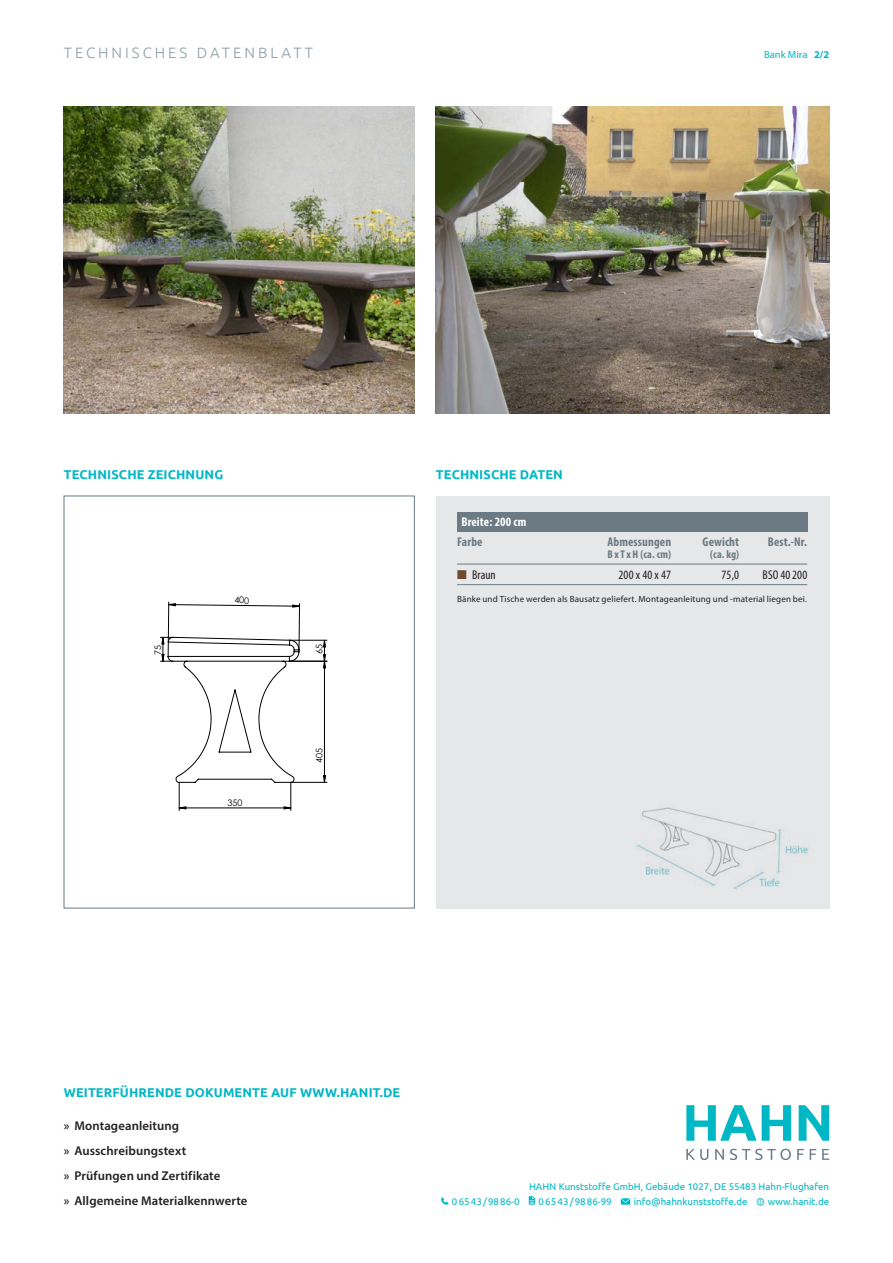
<style>
.page{position:relative;width:893px;height:1263px;background:#fff}
.page>*{position:absolute;margin:0;border:0;box-sizing:border-box;transform-origin:0 0}
.t1{font:300 15px "Ubuntu";letter-spacing:.2em;color:#909ea6}
.t2{font:600 12.75px/24.8px "Myriad Pro";letter-spacing:.01em;color:#231f20}
.t3{font:700 12.75px "Ubuntu";letter-spacing:.01em;color:#00b7c5}
.t4{font:700 condensed 12.75px "Myriad Pro";letter-spacing:.01em;color:#6b7a83}
.t5{font:condensed 12.75px "Myriad Pro";letter-spacing:.01em;color:#231f20}
.t6{font:700 condensed 12.75px "Myriad Pro";letter-spacing:.01em;color:#fff}
.t7{font:700 condensed 11.25px "Myriad Pro";letter-spacing:.025em;color:#6b7a83}
.t8{font:10.5px "Myriad Pro";color:#00b7c5}
.t9{font:9.75px "Ubuntu";color:#00b7c5}
.t10{font:9px "Myriad Pro";letter-spacing:.02em;color:#231f20}
.t11{font:9px "Century Gothic";color:#000001}
.s1{font-weight:700}
.s2{color:#6f4a33}
</style>
<div class="page">
<div style="left:436px;top:496px;width:393px;height:412px;background:#e6e7e9"></div>
<img style="left:636px;top:755px;width:194px;height:137px">
<hr style="left:290px;top:640px;width:37px;height:1px;background:#000001">
<hr style="left:289px;top:661px;width:38px;height:1px;background:#000001">
<hr style="left:291px;top:782px;width:36px;height:1px;background:#000001">
<svg style="left:323px;top:640px;width:3px;height:143px"></svg>
<img style="left:436px;top:106px;width:393px;height:307px">
<img style="left:64px;top:106px;width:351px;height:307px">
<div style="left:457px;top:512px;width:350px;height:19px;background:#6b7a83"></div>
<svg style="left:457px;top:564px;width:15px;height:1px"></svg>
<hr style="left:472px;top:564px;width:68px;height:1px;background:#6b7a83">
<hr style="left:540px;top:564px;width:131px;height:1px;background:#6b7a83">
<hr style="left:671px;top:564px;width:68px;height:1px;background:#6b7a83">
<hr style="left:739px;top:564px;width:68px;height:1px;background:#6b7a83">
<svg style="left:457px;top:584px;width:15px;height:1px"></svg>
<hr style="left:472px;top:584px;width:68px;height:1px;background:#6b7a83">
<hr style="left:540px;top:584px;width:131px;height:1px;background:#6b7a83">
<hr style="left:671px;top:584px;width:68px;height:1px;background:#6b7a83">
<hr style="left:739px;top:584px;width:68px;height:1px;background:#6b7a83">
<svg style="left:441px;top:1197px;width:7px;height:8px"></svg>
<svg style="left:529px;top:1196px;width:6px;height:9px"></svg>
<svg style="left:621px;top:1198px;width:9px;height:7px"></svg>
<svg style="left:756px;top:1198px;width:8px;height:8px"></svg>
<svg style="left:762px;top:1105px;width:29px;height:36px"></svg>
<svg style="left:799px;top:1105px;width:30px;height:36px"></svg>
<svg style="left:686px;top:1149px;width:143px;height:11px"></svg>
<svg style="left:686px;top:1105px;width:70px;height:36px"></svg>
<svg style="left:160px;top:601px;width:140px;height:209px"></svg>
<h1 class="t1" style="left:64px;top:44px;width:251px">TECHNISCHES DATENBLATT</h1>
<p class="t8" style="left:764px;top:48px;width:67px">Bank Mira <span class="s1">2/2</span></p>
<h2 class="t3" style="left:64px;top:467px;width:161px">TECHNISCHE ZEICHNUNG</h2>
<h2 class="t3" style="left:436px;top:467px;width:129px">TECHNISCHE DATEN</h2>
<h2 class="t6" style="left:461px;top:514px;width:67px">Breite: 200 cm</h2>
<h2 class="t4" style="left:457px;top:534px;width:27px">Farbe</h2>
<h2 class="t4" style="left:608px;top:534px;width:65px">Abmessungen</h2>
<p class="t7" style="left:607px;top:547px;width:65px">B xTx H (ca. cm)</p>
<h2 class="t4" style="left:702px;top:534px;width:38px">Gewicht</h2>
<p class="t7" style="left:710px;top:547px;width:31px">(ca. kg)</p>
<h2 class="t4" style="left:768px;top:534px;width:41px">Best.-Nr.</h2>
<h2 class="t5" style="left:457px;top:567px;width:40px"><span class="s2">■</span> Braun</h2>
<h2 class="t5" style="left:619px;top:567px;width:54px">200 x 40 x 47</h2>
<h2 class="t5" style="left:722px;top:567px;width:19px">75,0</h2>
<h2 class="t5" style="left:763px;top:567px;width:46px">BSO 40 200</h2>
<p class="t11" style="left:151px;top:655px;width:11px;rotate:-90deg">75</p>
<p class="t11" style="left:313px;top:654px;width:11px;rotate:-90deg">65</p>
<p class="t11" style="left:228px;top:796px;width:16px">350</p>
<p class="t11" style="left:313px;top:763px;width:16px;rotate:-90deg">405</p>
<p class="t10" style="left:457px;top:594px;width:351px">Bänke und Tische werden als Bausatz geliefert. Montageanleitung und -material liegen bei.</p>
<h2 class="t3" style="left:64px;top:1085px;width:338px">WEITERFÜHRENDE DOKUMENTE AUF WWW.HANIT.DE</h2>
<h2 class="t2" style="left:64px;top:1113px;width:185px">» Montageanleitung<br>» Ausschreibungstext<br>» Prüfungen und Zertifikate<br>» Allgemeine Materialkennwerte</h2>
<p class="t9" style="left:529px;top:1180px;width:302px">HAHN Kunststoffe GmbH, Gebäude 1027, DE 55483 Hahn-Flughafen</p>
<p class="t9" style="left:452px;top:1195px;width:69px">06543/9886-0</p>
<p class="t9" style="left:539px;top:1195px;width:75px">06543/9886-99</p>
<p class="t9" style="left:634px;top:1195px;width:115px">info@hahnkunststoffe.de</p>
<p class="t9" style="left:768px;top:1195px;width:63px">www.hanit.de</p>
</div>
